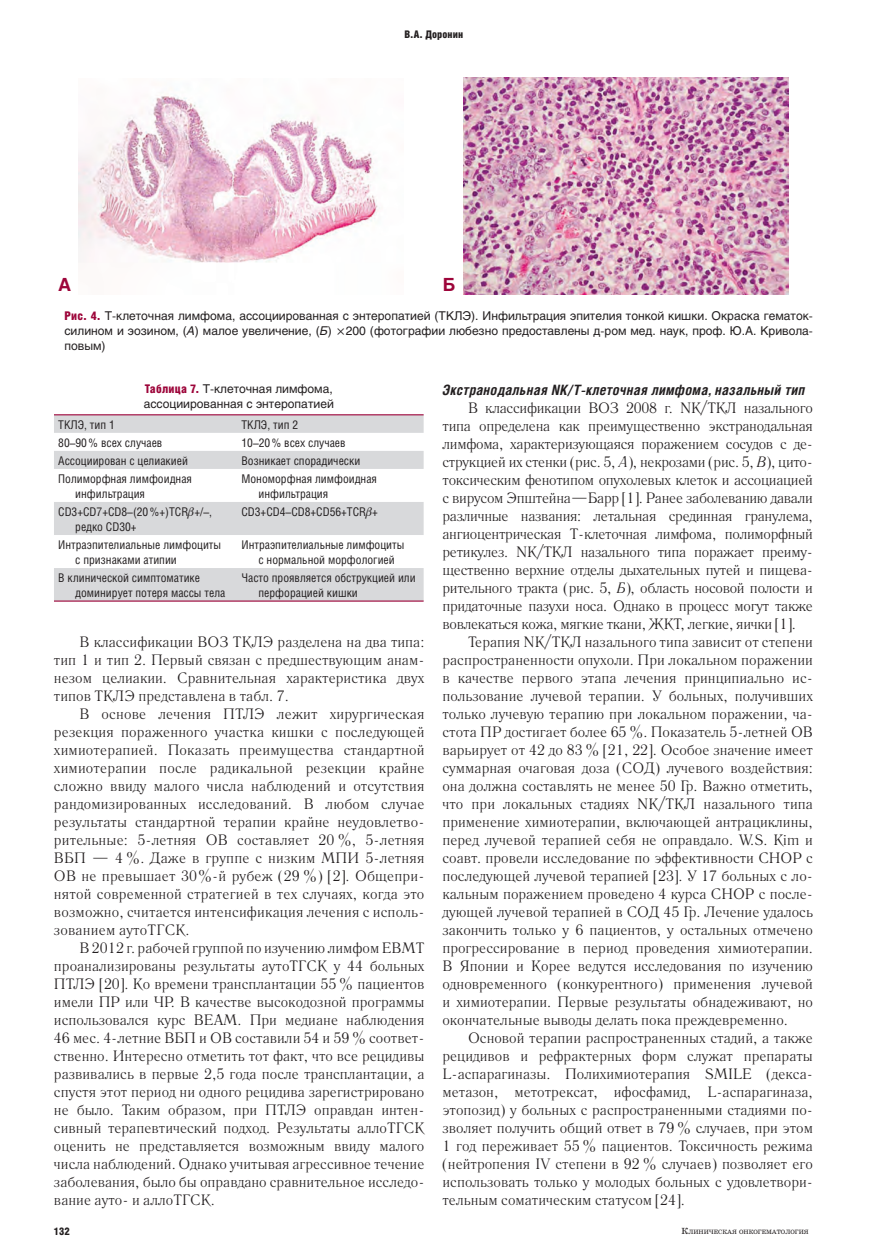
<style>
.page{position:relative;width:881px;height:1256px;background:#fff}
.page>*{position:absolute;margin:0;border:0;box-sizing:border-box;transform-origin:0 0}
.t1{font:700 18px "Helios";color:#9d053a}
.t2{font:15px/18px "Literaturnaya C";color:#231f20;text-align:justify}
.t3{font:italic 700 14.25px "Helios Cond";letter-spacing:.025em;color:#231f20}
.t4{font:12px/15px "Helios Cond";color:#231f20}
.t5{font:12px/15px "Helios";color:#231f20}
.t6{font:900 10.5px "Helios Cond";letter-spacing:.005em;color:#231f20}
.t7{font:6.3px "School";color:#231f20}
.s1{font-family:"Helios Cond";font-weight:900;color:#9d053a}
.s2{font-style:italic}
.s3{font-size:9px}
</style>
<div class="page">
<svg style="left:54px;top:415px;width:369px;height:185px;fill:#d8d9db"></svg>
<hr style="left:54px;top:414px;width:369px;height:1px;background:#9d053a">
<hr style="left:54px;top:600px;width:369px;height:1px;background:#9d053a">
<img style="left:78px;top:94px;width:302px;height:169px">
<img style="left:463px;top:77px;width:325px;height:218px">
<svg style="left:187px;top:506px;width:7px;height:12px"></svg>
<svg style="left:365px;top:506px;width:7px;height:12px"></svg>
<p class="t6" style="left:404px;top:31px;width:60px">В.А. Доронин</p>
<p class="t1" style="left:58px;top:277px;width:15px">А</p>
<p class="t1" style="left:442px;top:277px;width:14px">Б</p>
<p class="t5" style="left:64px;top:309px;width:749px;text-align:justify"><span class="s1">Рис. 4.</span> Т-клеточная лимфома, ассоциированная с энтеропатией (ТКЛЭ). Инфильтрация эпителия тонкой кишки. Окраска гематок&shy;силином и эозином, (<span class="s2">А</span>) малое увеличение, (<span class="s2">Б</span>) 200 (фотографии любезно предоставлены д-ром мед. наук, проф. Ю.А. Кривола&shy;повым)</p>
<p class="t5" style="left:144px;top:382px;width:191px"><span class="s1">Таблица 7.</span> Т-клеточная лимфома, ассоциированная с энтеропатией</p>
<p class="t4" style="left:58px;top:418px;width:58px">ТКЛЭ, тип 1</p>
<p class="t4" style="left:241px;top:418px;width:58px">ТКЛЭ, тип 2</p>
<p class="t4" style="left:58px;top:436px;width:105px">80–90 % всех случаев</p>
<p class="t4" style="left:241px;top:436px;width:105px">10–20 % всех случаев</p>
<p class="t4" style="left:58px;top:454px;width:131px">Ассоциирован с целиакией</p>
<p class="t4" style="left:241px;top:454px;width:120px">Возникает спорадически</p>
<p class="t4" style="left:75px;top:472px;width:118px;text-indent:-17px">Полиморфная лимфоидная инфильтрация</p>
<p class="t4" style="left:258px;top:472px;width:120px;text-indent:-17px">Мономорфная лимфоидная инфильтрация</p>
<p class="t4" style="left:75px;top:505px;width:138px;text-indent:-17px">CD3+CD7+CD8–(20 %+)TCR +/–, редко CD30+</p>
<p class="t4" style="left:241px;top:505px;width:138px">CD3+CD4–CD8+CD56+TCR +</p>
<p class="t4" style="left:75px;top:538px;width:147px;text-indent:-17px">Интраэпителиальные лимфоциты с признаками атипии</p>
<p class="t4" style="left:258px;top:538px;width:147px;text-indent:-17px">Интраэпителиальные лимфоциты с нормальной морфологией</p>
<p class="t4" style="left:75px;top:571px;width:151px;text-indent:-17px">В клинической симптоматике доминирует потеря массы тела</p>
<p class="t4" style="left:258px;top:571px;width:159px;text-indent:-17px">Часто проявляется обструкцией или перфорацией кишки</p>
<p class="t2" style="left:54px;top:634px;width:372px;text-indent:26px">В классификации ВОЗ ТКЛЭ разделена на два типа: тип 1 и тип 2. Первый связан с предшествующим анам&shy;незом целиакии. Сравнительная характеристика двух типов ТКЛЭ представлена в табл. 7.</p>
<p class="t2" style="left:54px;top:706px;width:372px;text-indent:26px">В основе лечения ПТЛЭ лежит хирургическая резекция пораженного участка кишки с последующей химиотерапией. Показать преимущества стандартной химиотерапии после радикальной резекции крайне сложно ввиду малого числа наблюдений и отсутствия рандомизированных исследований. В любом случае результаты стандартной терапии крайне неудовлетво&shy;рительные: 5-летняя ОВ составляет 20 %, 5-летняя ВБП — 4 %. Даже в группе с низким МПИ 5-летняя ОВ не превышает 30%-й рубеж (29 %) [2]. Общепри&shy;нятой современной стратегией в тех случаях, когда это возможно, считается интенсификация лечения с исполь&shy;зованием аутоТГСК.</p>
<p class="t2" style="left:54px;top:940px;width:372px;text-indent:26px">В 2012 г. рабочей группой по изучению лимфом ЕВМТ проанализированы результаты аутоТГСК у 44 больных ПТЛЭ [20]. Ко времени трансплантации 55 % пациентов имели ПР или ЧР. В качестве высокодозной программы использовался курс ВЕАМ. При медиане наблюдения 46 мес. 4-летние ВБП и ОВ составили 54 и 59 % соответ&shy;ственно. Интересно отметить тот факт, что все рецидивы развивались в первые 2,5 года после трансплантации, а спустя этот период ни одного рецидива зарегистрировано не было. Таким образом, при ПТЛЭ оправдан интен&shy;сивный терапевтический подход. Результаты аллоТГСК оценить не представляется возможным ввиду малого числа наблюдений. Однако учитывая агрессивное течение заболевания, было бы оправдано сравнительное исследо&shy;вание ауто- и аллоТГСК.</p>
<p class="t6" style="left:54px;top:1227px;width:17px">132</p>
<p class="t3" style="left:442px;top:384px;width:364px">Экстранодальная NK/Т-клеточная лимфома, назальный тип</p>
<p class="t2" style="left:442px;top:400px;width:372px;text-indent:26px">В классификации ВОЗ 2008 г. NK/TКЛ назального типа определена как преимущественно экстранодальная лимфома, характеризующаяся поражением сосудов с де&shy;струкцией их стенки (рис. 5, <span class="s2">А</span>), некрозами (рис. 5, <span class="s2">В</span>), цито&shy;токсическим фенотипом опухолевых клеток и ассоциацией с вирусом Эпштейна—Барр [1]. Ранее заболеванию давали различные названия: летальная срединная гранулема, ангиоцентрическая Т-клеточная лимфома, полиморфный ретикулез. NK/TКЛ назального типа поражает преиму&shy;щественно верхние отделы дыхательных путей и пищева&shy;рительного тракта (рис. 5, <span class="s2">Б</span>), область носовой полости и придаточные пазухи носа. Однако в процесс могут также вовлекаться кожа, мягкие ткани, ЖКТ, легкие, яички [1].</p>
<p class="t2" style="left:442px;top:634px;width:372px;text-indent:26px">Терапия NK/TКЛ назального типа зависит от степени распространенности опухоли. При локальном поражении в качестве первого этапа лечения принципиально ис&shy;пользование лучевой терапии. У больных, получивших только лучевую терапию при локальном поражении, ча&shy;стота ПР достигает более 65 %. Показатель 5-летней ОВ варьирует от 42 до 83 % [21, 22]. Особое значение имеет суммарная очаговая доза (СОД) лучевого воздействия: она должна составлять не менее 50 Гр. Важно отметить, что при локальных стадиях NK/TКЛ назального типа применение химиотерапии, включающей антрациклины, перед лучевой терапией себя не оправдало. W.S. Kim и соавт. провели исследование по эффективности СНОР с последующей лучевой терапией [23]. У 17 больных с ло&shy;кальным поражением проведено 4 курса СНОР с после&shy;дующей лучевой терапией в СОД 45 Гр. Лечение удалось закончить только у 6 пациентов, у остальных отмечено прогрессирование в период проведения химиотерапии.<br>В Японии и Корее ведутся исследования по изучению одновременного (конкурентного) применения лучевой и химиотерапии. Первые результаты обнадеживают, но окончательные выводы делать пока преждевременно.</p>
<p class="t2" style="left:442px;top:1030px;width:372px;text-indent:26px">Основой терапии распространенных стадий, а также рецидивов и рефрактерных форм служат препараты L-аспарагиназы. Полихимиотерапия SMILE (декса&shy;метазон, метотрексат, ифосфамид, L-аспарагиназа, этопозид) у больных с распространенными стадиями по&shy;зволяет получить общий ответ в 79 % случаев, при этом 1 год переживает 55 % пациентов. Токсичность режима (нейтропения IV степени в 92 % случаев) позволяет его использовать только у молодых больных с удовлетвори&shy;тельным соматическим статусом [24].</p>
<p class="t7" style="left:681px;top:1227px;width:129px"><span class="s3">К</span>ЛИНИЧЕСКАЯ ОНКОГЕМАТОЛОГИЯ</p>
</div>
